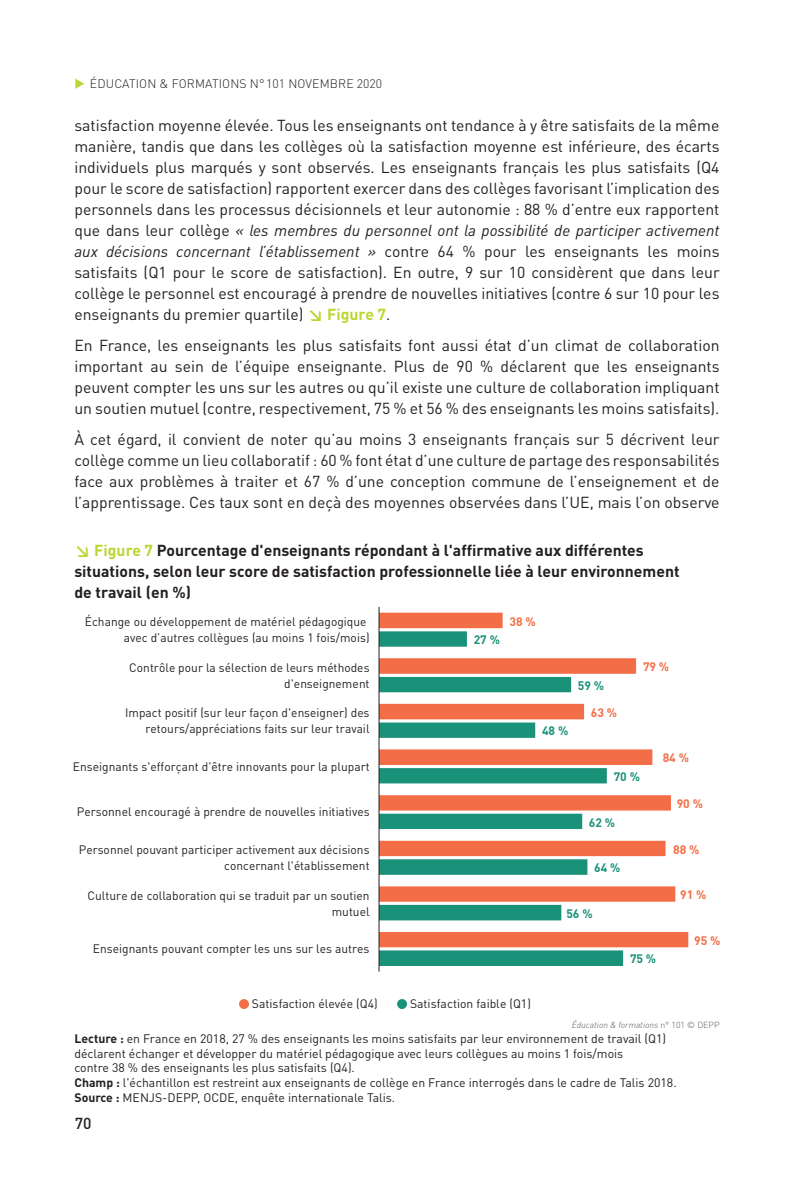
<style>
.page{position:relative;width:794px;height:1191px;background:#fff}
.page>*{position:absolute;margin:0;border:0;box-sizing:border-box;transform-origin:0 0}
.Courant{font:15.75px/21px "DINOT";color:#231f20;text-align:justify}
.t1{font:700 15.75px/21px "DINOT";color:#231f20}
.t2{font:500 15.75px "DINOT";color:#231f20}
.Courant-2{font:12.25px/15.8px "DINOT";color:#231f20;text-align:right}
.Titre_courant__gauch{font:300 12.25px "DINOT";letter-spacing:.01em;color:#231f20}
.t3{font:700 12.25px "DINOT";letter-spacing:-.005em;color:#1a9179}
.t4{font:700 12.25px "DINOT";letter-spacing:-.005em;color:#f36e47}
.t5{font:italic 300 8.75px "DINOT";color:#57585a}
.s1{color:#bcd531}
.s2{font-style:italic}
.s3{font-weight:700;color:#bcd531}
.s4{font-style:normal}
.s5{font-weight:700}
</style>
<div class="page">
<svg style="left:379px;top:947px;width:244px;height:19px;background:#43a28e"></svg>
<svg style="left:379px;top:612px;width:309px;height:335px"></svg>
<hr style="left:378px;top:607px;width:1px;height:364px;background:#231f20">
<div style="left:239px;top:999px;width:10px;height:10px;background:#f36e47;border-radius:50%"></div>
<div style="left:397px;top:999px;width:10px;height:10px;background:#1a9179;border-radius:50%"></div>
<p class="Titre_courant__gauch" style="left:74px;top:76px;width:309px"><span class="s1">◆</span> ÉDUCATION &amp; FORMATIONS N°101 NOVEMBRE 2020</p>
<p class="Courant" style="left:74px;top:115px;width:646px">satisfaction moyenne élevée. Tous les enseignants ont tendance à y être satisfaits de la même manière, tandis que dans les collèges où la satisfaction moyenne est inférieure, des écarts individuels plus marqués y sont observés. Les enseignants français les plus satisfaits (Q4 pour le score de satisfaction) rapportent exercer dans des collèges favorisant l’implication des personnels dans les processus décisionnels et leur autonomie : 88 % d’entre eux rapportent que dans leur collège <span class="s2">« les membres du personnel ont la possibilité de participer activement aux décisions concernant l’établissement »</span> contre 64 % pour les enseignants les moins satisfaits (Q1 pour le score de satisfaction). En outre, 9 sur 10 considèrent que dans leur collège le personnel est encouragé à prendre de nouvelles initiatives (contre 6 sur 10 pour les enseignants du premier quartile) <span class="s3">↘ Figure 7</span>.</p>
<p class="Courant" style="left:74px;top:335px;width:646px">En France, les enseignants les plus satisfaits font aussi état d’un climat de collaboration important au sein de l’équipe enseignante. Plus de 90 % déclarent que les enseignants peuvent compter les uns sur les autres ou qu’il existe une culture de collaboration impliquant un soutien mutuel (contre, respectivement, 75 % et 56 % des enseignants les moins satisfaits).</p>
<p class="Courant" style="left:74px;top:428px;width:646px">À cet égard, il convient de noter qu’au moins 3 enseignants français sur 5 décrivent leur collège comme un lieu collaboratif : 60 % font état d’une culture de partage des responsabilités face aux problèmes à traiter et 67 % d’une conception commune de l’enseignement et de l’apprentissage. Ces taux sont en deçà des moyennes observées dans l’UE, mais l’on observe</p>
<p class="t1" style="left:74px;top:539px;width:606px"><span class="s1">↘ Figure 7</span> Pourcentage d'enseignants répondant à l'affirmative aux différentes situations, selon leur score de satisfaction professionnelle liée à leur environnement de travail (en %)</p>
<p class="Courant-2" style="left:85px;top:613px;width:286px">Échange ou développement de matériel pédagogique avec d’autres collègues (au moins 1 fois/mois)</p>
<p class="Courant-2" style="left:129px;top:659px;width:242px">Contrôle pour la sélection de leurs méthodes d'enseignement</p>
<p class="Courant-2" style="left:125px;top:705px;width:246px">Impact positif (sur leur façon d'enseigner) des retours/appréciations faits sur leur travail</p>
<p class="Courant-2" style="left:73px;top:758px;width:298px">Enseignants s'efforçant d'être innovants pour la plupart</p>
<p class="Courant-2" style="left:77px;top:804px;width:294px">Personnel encouragé à prendre de nouvelles initiatives</p>
<p class="Courant-2" style="left:79px;top:841px;width:292px">Personnel pouvant participer activement aux décisions concernant l'établissement</p>
<p class="Courant-2" style="left:88px;top:887px;width:283px">Culture de collaboration qui se traduit par un soutien mutuel</p>
<p class="Courant-2" style="left:93px;top:940px;width:278px">Enseignants pouvant compter les uns sur les autres</p>
<p class="t3" style="left:474px;top:631px;width:28px">27 %</p>
<p class="t4" style="left:509px;top:613px;width:28px">38 %</p>
<p class="t3" style="left:542px;top:723px;width:28px">48 %</p>
<p class="t3" style="left:578px;top:677px;width:28px">59 %</p>
<p class="t4" style="left:591px;top:704px;width:28px">63 %</p>
<p class="t4" style="left:643px;top:658px;width:28px">79 %</p>
<p class="t4" style="left:663px;top:750px;width:28px">84 %</p>
<p class="t3" style="left:613px;top:768px;width:28px">70 %</p>
<p class="t3" style="left:589px;top:814px;width:28px">62 %</p>
<p class="t3" style="left:594px;top:859px;width:28px">64 %</p>
<p class="t4" style="left:677px;top:795px;width:28px">90 %</p>
<p class="t4" style="left:673px;top:841px;width:28px">88 %</p>
<p class="t4" style="left:680px;top:886px;width:28px">91 %</p>
<p class="t3" style="left:566px;top:905px;width:28px">56 %</p>
<p class="t3" style="left:630px;top:951px;width:28px">75 %</p>
<p class="t4" style="left:694px;top:932px;width:28px">95 %</p>
<p class="Courant-2" style="left:252px;top:995px;width:127px">Satisfaction élevée (Q4)</p>
<p class="Courant-2" style="left:410px;top:995px;width:122px">Satisfaction faible (Q1)</p>
<p class="t5" style="left:572px;top:1019px;width:149px">Éducation &amp; formations <span class="s4">n° 101 © DEPP</span></p>
<p class="Courant-2" style="left:74px;top:1030px;width:593px;line-height:14.7px;text-align:left"><span class="s5">Lecture :</span> en France en 2018, 27 % des enseignants les moins satisfaits par leur environnement de travail (Q1) déclarent échanger et développer du matériel pédagogique avec leurs collègues au moins 1 fois/mois<br>contre 38 % des enseignants les plus satisfaits (Q4).</p>
<p class="Courant-2" style="left:74px;top:1074px;width:604px"><span class="s5">Champ :</span> l'échantillon est restreint aux enseignants de collège en France interrogés dans le cadre de Talis 2018.</p>
<p class="Courant-2" style="left:74px;top:1089px;width:322px"><span class="s5">Source :</span> MENJS-DEPP, OCDE, enquête internationale Talis.</p>
<p class="t2" style="left:75px;top:1112px;width:18px">70</p>
</div>
